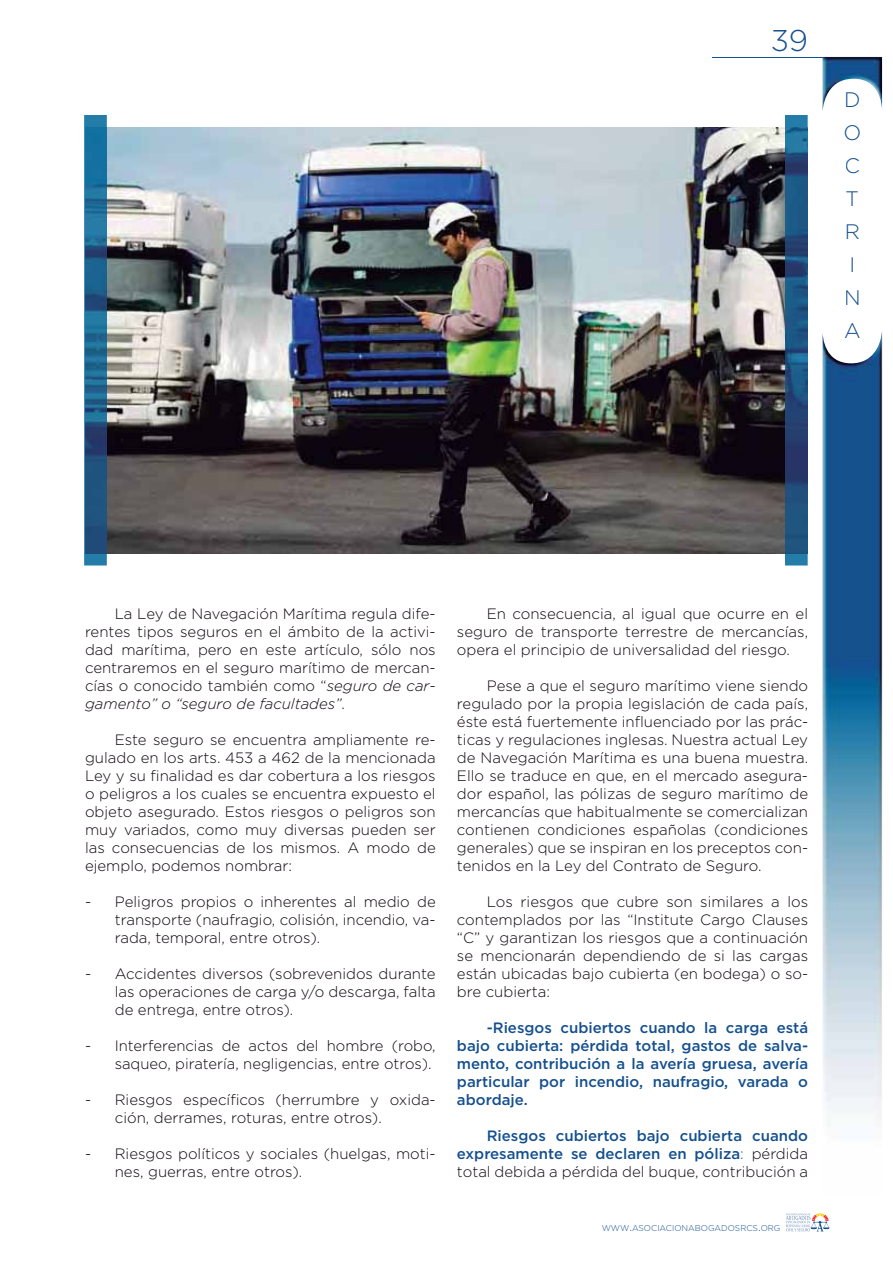
<style>
.page{position:relative;width:893px;height:1263px;background:#fff}
.page>*{position:absolute;margin:0;border:0;box-sizing:border-box;transform-origin:0 0}
.t1{font:300 30px "Gotham";color:#14508e}
.t2{font:300 21px/33px "Gotham";color:#14508d}
.t3{font:300 15px/18px "Gotham";color:#0d050d;text-align:justify}
.t4{font:500 15px/18px "Gotham";color:#14508e;text-align:justify}
.t5{font:300 8.4px "Gotham";color:#14508e}
.s1{font-style:italic}
.s2{font-weight:300}
.s3{font-weight:300;color:#0d050d}
.s4{font-size:12px}
</style>
<div class="page">
<hr style="left:713px;top:57px;width:169px;height:1px;background:#14508e">
<img style="left:822px;top:57px;width:60px;height:53px">
<img style="left:822px;top:332px;width:60px;height:794px">
<svg style="left:786px;top:1213px;width:43px;height:18px"></svg>
<img style="left:107px;top:128px;width:678px;height:426px">
<svg style="left:785px;top:115px;width:23px;height:451px;background:#20517f"></svg>
<svg style="left:84px;top:115px;width:23px;height:451px;background:#20638f"></svg>
<h1 class="t1" style="left:771px;top:28px;width:39px">39</h1>
<h2 class="t2" style="left:843px;top:86px;width:19px">D<br>O<br>C<br>T<br>R<br>I<br>N<br>A</h2>
<p class="t3" style="left:85px;top:606px;width:352px;text-indent:30px">La Ley de Navegación Marítima regula dife&shy;rentes tipos seguros en el ámbito de la activi&shy;dad marítima, pero en este artículo, sólo nos centraremos en el seguro marítimo de mercan&shy;cías o conocido también como “<span class="s1">seguro de car&shy;gamento” o “seguro de facultades”</span>.</p>
<p class="t3" style="left:85px;top:732px;width:352px;text-indent:30px">Este seguro se encuentra ampliamente re&shy;gulado en los arts. 453 a 462 de la mencionada Ley y su finalidad es dar cobertura a los riesgos o peligros a los cuales se encuentra expuesto el objeto asegurado. Estos riesgos o peligros son muy variados, como muy diversas pueden ser las consecuencias de los mismos. A modo de ejemplo, podemos nombrar:</p>
<p class="t3" style="left:115px;top:894px;width:322px;text-indent:-30px">- Peligros propios o inherentes al medio de transporte (naufragio, colisión, incendio, va&shy;rada, temporal, entre otros).</p>
<p class="t3" style="left:115px;top:966px;width:322px;text-indent:-30px">- Accidentes diversos (sobrevenidos durante las operaciones de carga y/o descarga, falta de entrega, entre otros).</p>
<p class="t3" style="left:85px;top:1038px;width:352px;text-align:right">- Interferencias de actos del hombre (robo, saqueo, piratería, negligencias, entre otros).</p>
<p class="t3" style="left:115px;top:1092px;width:322px;text-indent:-30px">- Riesgos específicos (herrumbre y oxida&shy;ción, derrames, roturas, entre otros).</p>
<p class="t3" style="left:115px;top:1146px;width:322px;text-indent:-30px">- Riesgos políticos y sociales (huelgas, moti&shy;nes, guerras, entre otros).</p>
<p class="t3" style="left:457px;top:606px;width:353px;text-indent:30px">En consecuencia, al igual que ocurre en el seguro de transporte terrestre de mercancías, opera el principio de universalidad del riesgo.</p>
<p class="t3" style="left:457px;top:678px;width:353px;text-indent:30px">Pese a que el seguro marítimo viene siendo regulado por la propia legislación de cada país, éste está fuertemente influenciado por las prác&shy;ticas y regulaciones inglesas. Nuestra actual Ley de Navegación Marítima es una buena muestra.<br>Ello se traduce en que, en el mercado asegura&shy;dor español, las pólizas de seguro marítimo de mercancías que habitualmente se comercializan contienen condiciones españolas (condiciones generales) que se inspiran en los preceptos con&shy;tenidos en la Ley del Contrato de Seguro.</p>
<p class="t3" style="left:457px;top:894px;width:353px;text-indent:30px">Los riesgos que cubre son similares a los contemplados por las “Institute Cargo Clauses “C” y garantizan los riesgos que a continuación se mencionarán dependiendo de si las cargas están ubicadas bajo cubierta (en bodega) o so&shy;bre cubierta:</p>
<p class="t4" style="left:457px;top:1020px;width:353px;text-indent:30px">-Riesgos cubiertos cuando la carga está bajo cubierta: pérdida total, gastos de salva&shy;mento, contribución a la avería gruesa, avería particular por incendio, naufragio, varada o abordaje.</p>
<p class="t4" style="left:457px;top:1128px;width:353px;text-indent:30px">Riesgos cubiertos bajo cubierta cuando expresamente se declaren en póliza<span class="s2">:</span> <span class="s3">pérdida total debida a pérdida del buque, contribución a</span></p>
<p class="t5" style="left:602px;top:1226px;width:180px">WWW<span class="s4">.</span>ASOCIACIONABOGADOSRCS<span class="s4">.</span>ORG</p>
</div>
